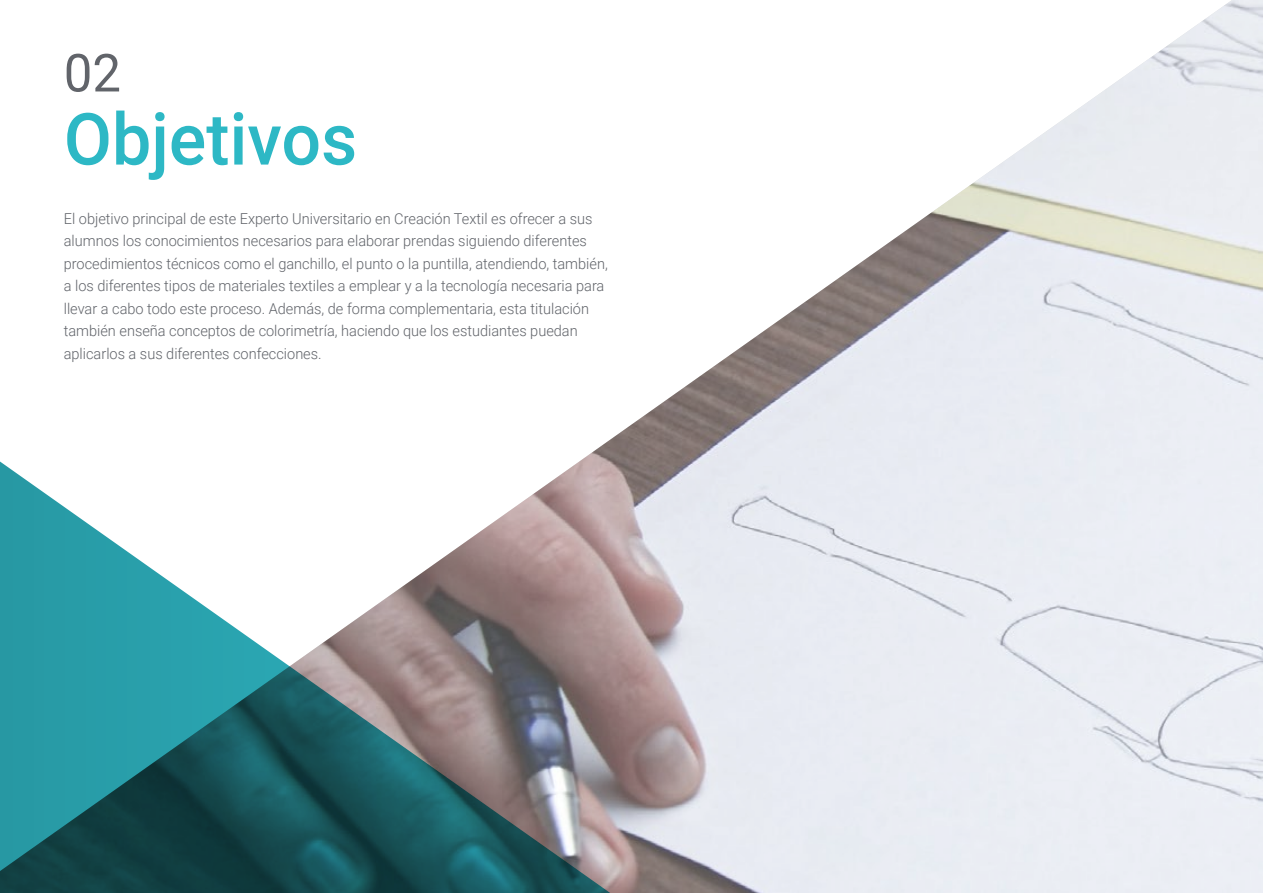
<style>
.page{position:relative;width:1263px;height:893px;background:#fff}
.page>*{position:absolute;margin:0;border:0;box-sizing:border-box;transform-origin:0 0}
.t1{font:500 72px "Roboto";color:#2db8c5}
.t2{font:52.5px "Roboto";color:#61646a}
.t3{font:300 15px/22.5px "Roboto";color:#61646a}
</style>
<div class="page">
<img style="left:601px;top:0;width:662px;height:893px">
<svg style="left:0;top:446px;width:640px;height:447px"></svg>
<h2 class="t2" style="left:64px;top:36px;width:59px">02</h2>
<h1 class="t1" style="left:64px;top:89px;width:295px">Objetivos</h1>
<p class="t3" style="left:64px;top:207px;width:545px">El objetivo principal de este Experto Universitario en Creación Textil es ofrecer a sus alumnos los conocimientos necesarios para elaborar prendas siguiendo diferentes procedimientos técnicos como el ganchillo, el punto o la puntilla, atendiendo, también, a los diferentes tipos de materiales textiles a emplear y a la tecnología necesaria para llevar a cabo todo este proceso. Además, de forma complementaria, esta titulación también enseña conceptos de colorimetría, haciendo que los estudiantes puedan aplicarlos a sus diferentes confecciones.</p>
</div>
